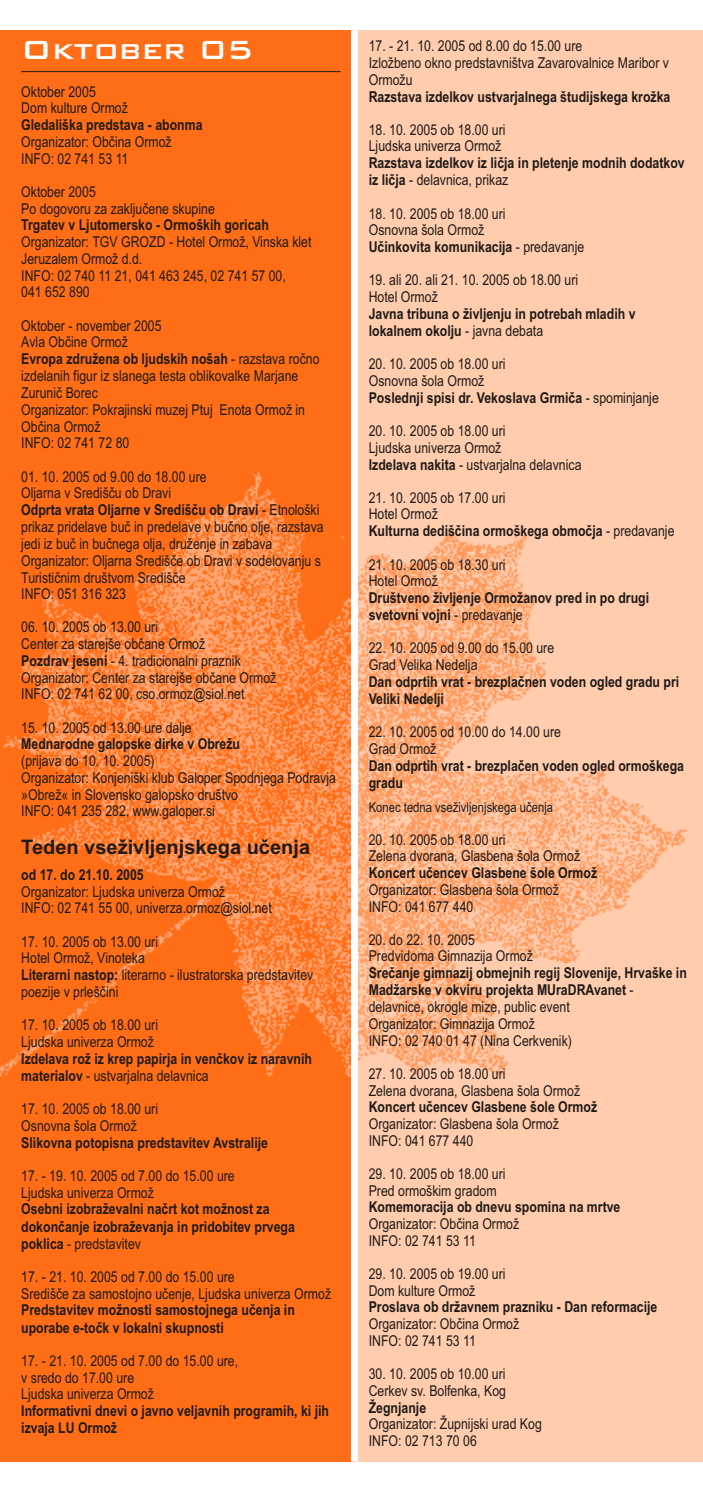
<style>
.page{position:relative;width:703px;height:1490px;background:#fff}
.page>*{position:absolute;margin:0;border:0;box-sizing:border-box;transform-origin:0 0}
.t1{font:35px "Bank Gothic Md BT";color:#fff}
.t2{font:700 20px "Arial";color:#1f1a17}
.t3{font:15px/16.8px "Arial Narrow";color:#1f1a17}
.t4{font:700 15px/17.2px "Arial Narrow";color:#1f1a17}
.t5{font:13.75px "Arial Narrow";color:#1f1a17}
.s1{font-weight:700}
.s2{font-weight:400}
</style>
<div class="page">
<div style="left:0;top:30px;width:702px;height:1432px;background:#ffccad"></div>
<img style="left:358px;top:532px;width:329px;height:543px">
<div style="left:0;top:30px;width:354px;height:1432px;background:#ff6e17"></div>
<img style="left:0;top:472px;width:351px;height:605px">
<hr style="left:21px;top:71px;width:319px;height:1px;background:#1f1a17">
<div style="left:351px;top:30px;width:7px;height:1432px;background:#fff"></div>
<h1 class="t1" style="left:21px;top:32px;width:234px">Oktober 05</h1>
<p class="t3" style="left:21px;top:85px;width:108px">Oktober 2005<br>Dom kulture Ormož</p>
<p class="t4" style="left:21px;top:118px;width:183px">Gledališka predstava - abonma</p>
<p class="t3" style="left:21px;top:135px;width:152px">Organizator: Obèina Ormož<br>INFO: 02 741 53 11</p>
<p class="t3" style="left:21px;top:185px;width:195px">Oktober 2005<br>Po dogovoru za zakljuèene skupine</p>
<p class="t4" style="left:21px;top:218px;width:249px">Trgatev v Ljutomersko - Ormoških goricah</p>
<p class="t3" style="left:21px;top:235px;width:292px">Organizator: TGV GROZD - Hotel Ormož, Vinska klet<br>Jeruzalem Ormož d.d.<br>INFO: 02 740 11 21, 041 463 245, 02 741 57 00,<br>041 652 890</p>
<p class="t3" style="left:21px;top:318px;width:300px">Oktober - november 2005<br>Avla Obèine Ormož<br><span class="s1">Evropa združena ob ljudskih nošah</span> - razstava roèno izdelanih figur iz slanega testa oblikovalke Marjane<br>Zuruniè Borec<br>Organizator: Pokrajinski muzej Ptuj Enota Ormož in<br>Obèina Ormož<br>INFO: 02 741 72 80</p>
<p class="t3" style="left:21px;top:469px;width:304px">01. 10. 2005 od 9.00 do 18.00 ure<br>Oljarna v Središèu ob Dravi<br><span class="s1">Odprta vrata Oljarne v Središèu ob Dravi</span> - Etnološki prikaz pridelave buè in predelave v buèno olje, razstava jedi iz buè in buènega olja, druženje in zabava Organizator: Oljarna Središèe ob Dravi v sodelovanju s Turistiènim društvom Središèe<br>INFO: 051 316 323</p>
<p class="t3" style="left:21px;top:620px;width:257px">06. 10. 2005 ob 13.00 uri<br>Center za starejše obèane Ormož<br><span class="s1">Pozdrav jeseni</span> - 4. tradicionalni praznik Organizator: Center za starejše obèane Ormož INFO: 02 741 62 00, cso.ormoz@siol.net</p>
<p class="t3" style="left:21px;top:720px;width:172px">15. 10. 2005 od 13.00 ure dalje</p>
<p class="t4" style="left:21px;top:737px;width:220px">Mednarodne galopske dirke v Obrežu</p>
<p class="t3" style="left:21px;top:754px;width:316px">(prijava do 10. 10. 2005)<br>Organizator: Konjeniški klub Galoper Spodnjega Podravja »Obrež« in Slovensko galopsko društvo<br>INFO: 041 235 282, www.galoper.si</p>
<h2 class="t2" style="left:21px;top:839px;width:290px">Teden vseživljenjskega uèenja</h2>
<p class="t4" style="left:21px;top:868px;width:124px">od 17. do 21.10. 2005</p>
<p class="t3" style="left:21px;top:884px;width:252px">Organizator: Ljudska univerza Ormož<br>INFO: 02 741 55 00, univerza.ormoz@siol.net</p>
<p class="t3" style="left:21px;top:934px;width:293px">17. 10. 2005 ob 13.00 uri<br>Hotel Ormož, Vinoteka<br><span class="s1">Literarni nastop:</span> literarno - ilustratorska predstavitev poezije v prlešèini</p>
<p class="t3" style="left:21px;top:1018px;width:138px">17. 10. 2005 ob 18.00 uri<br>Ljudska univerza Ormož</p>
<p class="t4" style="left:21px;top:1051px;width:292px">Izdelava rož iz krep papirja in venèkov iz naravnih materialov <span class="s2">- ustvarjalna delavnica</span></p>
<p class="t3" style="left:21px;top:1102px;width:138px">17. 10. 2005 ob 18.00 uri<br>Osnovna šola Ormož</p>
<p class="t4" style="left:21px;top:1135px;width:248px">Slikovna potopisna predstavitev Avstralije</p>
<p class="t3" style="left:21px;top:1169px;width:215px">17. - 19. 10. 2005 od 7.00 do 15.00 ure<br>Ljudska univerza Ormož</p>
<p class="t4" style="left:21px;top:1202px;width:275px">Osebni izobraževalni naèrt kot možnost za dokonèanje izobraževanja in pridobitev prvega poklica <span class="s2">- predstavitev</span></p>
<p class="t3" style="left:21px;top:1270px;width:311px">17. - 21. 10. 2005 od 7.00 do 15.00 ure<br>Središèe za samostojno uèenje, Ljudska univerza Ormož</p>
<p class="t4" style="left:21px;top:1303px;width:275px">Predstavitev možnosti samostojnega uèenja in uporabe e-toèk v lokalni skupnosti</p>
<p class="t3" style="left:21px;top:1354px;width:218px">17. - 21. 10. 2005 od 7.00 do 15.00 ure, v sredo do 17.00 ure<br>Ljudska univerza Ormož</p>
<p class="t4" style="left:21px;top:1404px;width:309px">Informativni dnevi o javno veljavnih programih, ki jih izvaja LU Ormož</p>
<p class="t3" style="left:369px;top:39px;width:302px">17. - 21. 10. 2005 od 8.00 do 15.00 ure<br>Izložbeno okno predstavništva Zavarovalnice Maribor v<br>Ormožu</p>
<p class="t4" style="left:369px;top:89px;width:303px">Razstava izdelkov ustvarjalnega študijskega krožka</p>
<p class="t3" style="left:369px;top:123px;width:138px">18. 10. 2005 ob 18.00 uri<br>Ljudska univerza Ormož</p>
<p class="t4" style="left:369px;top:156px;width:317px">Razstava izdelkov iz lièja in pletenje modnih dodatkov iz lièja <span class="s2">- delavnica, prikaz</span></p>
<p class="t3" style="left:369px;top:206px;width:217px">18. 10. 2005 ob 18.00 uri<br>Osnovna šola Ormož<br><span class="s1">Uèinkovita komunikacija</span> - predavanje</p>
<p class="t3" style="left:369px;top:273px;width:211px">19. ali 20. ali 21. 10. 2005 ob 18.00 uri<br>Hotel Ormož</p>
<p class="t4" style="left:369px;top:306px;width:268px">Javna tribuna o življenju in potrebah mladih v lokalnem okolju <span class="s2">- javna debata</span></p>
<p class="t3" style="left:369px;top:357px;width:291px">20. 10. 2005 ob 18.00 uri<br>Osnovna šola Ormož<br><span class="s1">Poslednji spisi dr. Vekoslava Grmièa</span> - spominjanje</p>
<p class="t3" style="left:369px;top:424px;width:214px">20. 10. 2005 ob 18.00 uri<br>Ljudska univerza Ormož<br><span class="s1">Izdelava nakita</span> - ustvarjalna delavnica</p>
<p class="t3" style="left:369px;top:491px;width:307px">21. 10. 2005 ob 17.00 uri<br>Hotel Ormož<br><span class="s1">Kulturna dedišèina ormoškega obmoèja</span> - predavanje</p>
<p class="t3" style="left:369px;top:557px;width:138px">21. 10. 2005 ob 18.30 uri<br>Hotel Ormož</p>
<p class="t4" style="left:369px;top:591px;width:282px">Društveno življenje Ormožanov pred in po drugi svetovni vojni <span class="s2">- predavanje</span></p>
<p class="t3" style="left:369px;top:641px;width:187px">22. 10. 2005 od 9.00 do 15.00 ure<br>Grad Velika Nedelja</p>
<p class="t4" style="left:369px;top:674px;width:312px">Dan odprtih vrat - brezplaènen voden ogled gradu pri<br>Veliki Nedelji</p>
<p class="t3" style="left:369px;top:725px;width:194px">22. 10. 2005 od 10.00 do 14.00 ure<br>Grad Ormož</p>
<p class="t4" style="left:369px;top:758px;width:317px">Dan odprtih vrat - brezplaèen voden ogled ormoškega gradu</p>
<p class="t5" style="left:369px;top:802px;width:186px">Konec tedna vseživljenjskega uèenja</p>
<p class="t3" style="left:369px;top:833px;width:213px">20. 10. 2005 ob 18.00 uri<br>Zelena dvorana, Glasbena šola Ormož</p>
<p class="t4" style="left:369px;top:866px;width:230px">Koncert uèencev Glasbene šole Ormož</p>
<p class="t3" style="left:369px;top:883px;width:192px">Organizator: Glasbena šola Ormož<br>INFO: 041 677 440</p>
<p class="t3" style="left:369px;top:933px;width:166px">20. do 22. 10. 2005<br>Predvidoma Gimnazija Ormož</p>
<p class="t3" style="left:369px;top:966px;width:319px"><span class="s1">Sreèanje gimnazij obmejnih regij Slovenije, Hrvaške in Madžarske v okviru projekta MUraDRAvanet</span> - delavnice, okrogle mize, public event<br>Organizator: Gimnazija Ormož<br>INFO: 02 740 01 47 (Nina Cerkvenik)</p>
<p class="t3" style="left:369px;top:1067px;width:213px">27. 10. 2005 ob 18.00 uri<br>Zelena dvorana, Glasbena šola Ormož</p>
<p class="t4" style="left:369px;top:1100px;width:230px">Koncert uèencev Glasbene šole Ormož</p>
<p class="t3" style="left:369px;top:1117px;width:192px">Organizator: Glasbena šola Ormož<br>INFO: 041 677 440</p>
<p class="t3" style="left:369px;top:1167px;width:138px">29. 10. 2005 ob 18.00 uri<br>Pred ormoškim gradom</p>
<p class="t4" style="left:369px;top:1200px;width:253px">Komemoracija ob dnevu spomina na mrtve</p>
<p class="t3" style="left:369px;top:1217px;width:152px">Organizator: Obèina Ormož<br>INFO: 02 741 53 11</p>
<p class="t3" style="left:369px;top:1267px;width:138px">29. 10. 2005 ob 19.00 uri<br>Dom kulture Ormož</p>
<p class="t4" style="left:369px;top:1300px;width:290px">Proslava ob državnem prazniku - Dan reformacije</p>
<p class="t3" style="left:369px;top:1317px;width:152px">Organizator: Obèina Ormož<br>INFO: 02 741 53 11</p>
<p class="t3" style="left:369px;top:1367px;width:139px">30. 10. 2005 ob 10.00 uri<br>Cerkev sv. Bolfenka, Kog</p>
<p class="t4" style="left:369px;top:1400px;width:59px">Žegnjanje</p>
<p class="t3" style="left:369px;top:1417px;width:174px">Organizator: Župnijski urad Kog<br>INFO: 02 713 70 06</p>
</div>
